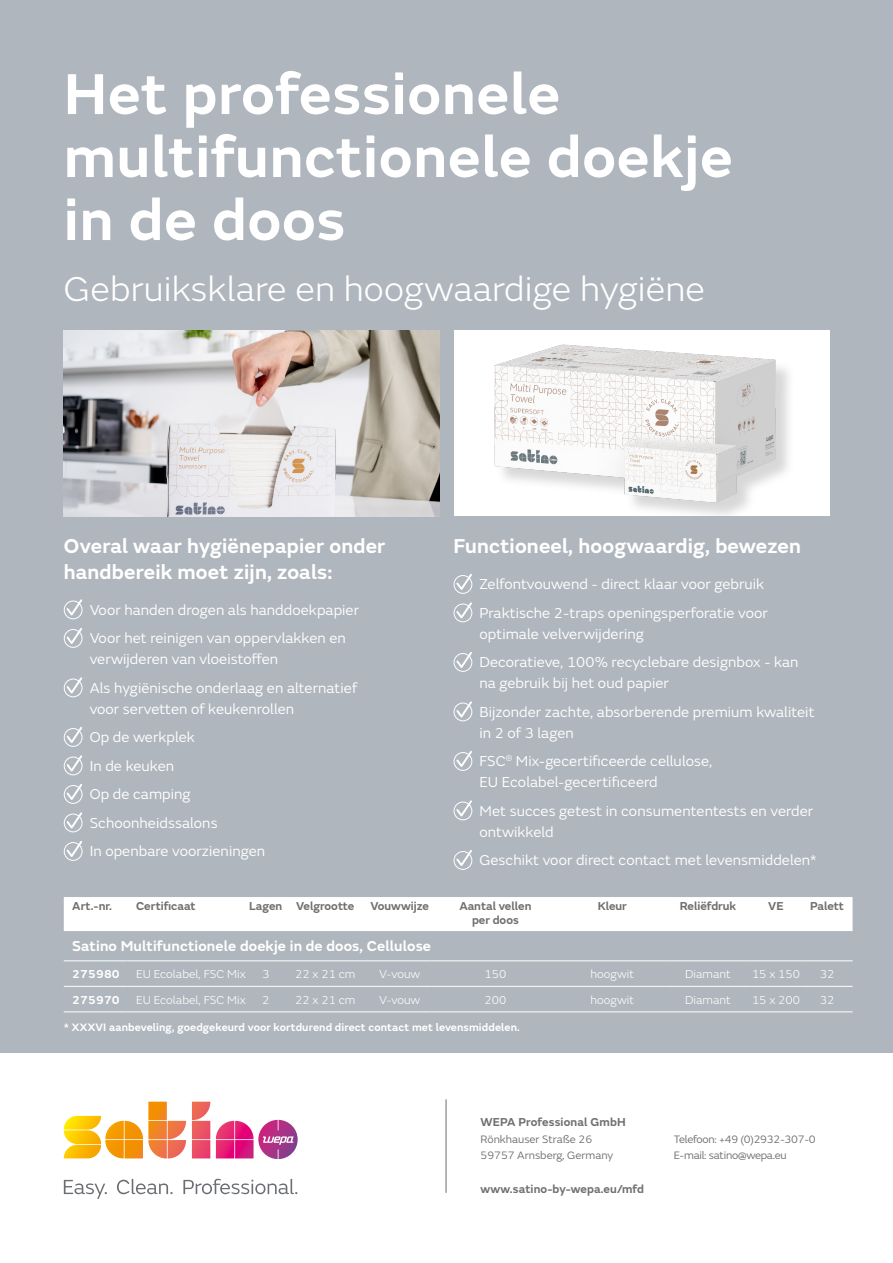
<style>
.page{position:relative;width:893px;height:1263px;background:#fff}
.page>*{position:absolute;margin:0;border:0;box-sizing:border-box;transform-origin:0 0}
.t1{font:600 60px/63px "FS Emeric";letter-spacing:.015em;color:#fff}
.t2{font:300 36px "FS Emeric";letter-spacing:.005em;color:#fff}
.t3{font:600 21px/25.5px "FS Emeric";letter-spacing:.01em;color:#fff}
.t4{font:15px/28.5px "FS Emeric";letter-spacing:.005em;color:#fff}
.t5{font:600 15px "FS Emeric";letter-spacing:.01em;color:#fff}
.t6{font:600 12px/14.2px "FS Emeric";color:#706f6f;text-align:center}
.t7{font:300 12px "FS Emeric";color:#fff}
.t8{font:600 12px "FS Emeric";letter-spacing:.01em;color:#fff}
.t9{font:11.25px/16.5px "FS Emeric";letter-spacing:-.01em;color:#706f6f}
.t10{font:600 11.25px "FS Emeric";letter-spacing:.01em;color:#fff}
</style>
<div class="page">
<hr style="left:446px;top:1099px;width:1px;height:94px;background:#706f6f">
<div style="left:0;top:0;width:893px;height:1052px;background:#afb6bd"></div>
<svg style="left:64px;top:1102px;width:234px;height:57px"></svg>
<svg style="left:64px;top:1179px;width:233px;height:20px"></svg>
<div style="left:64px;top:600px;width:19px;height:19px;border:1px solid #fff;border-radius:50%"></div>
<svg style="left:65px;top:599px;width:18px;height:19px"></svg>
<div style="left:64px;top:629px;width:19px;height:19px;border:1px solid #fff;border-radius:50%"></div>
<svg style="left:65px;top:628px;width:18px;height:18px"></svg>
<div style="left:64px;top:678px;width:19px;height:19px;border:1px solid #fff;border-radius:50%"></div>
<svg style="left:65px;top:677px;width:18px;height:19px"></svg>
<div style="left:64px;top:728px;width:19px;height:19px;border:1px solid #fff;border-radius:50%"></div>
<svg style="left:65px;top:727px;width:18px;height:18px"></svg>
<div style="left:64px;top:756px;width:19px;height:19px;border:1px solid #fff;border-radius:50%"></div>
<svg style="left:65px;top:755px;width:18px;height:19px"></svg>
<div style="left:64px;top:785px;width:19px;height:19px;border:1px solid #fff;border-radius:50%"></div>
<svg style="left:65px;top:784px;width:18px;height:18px"></svg>
<div style="left:64px;top:813px;width:19px;height:19px;border:1px solid #fff;border-radius:50%"></div>
<svg style="left:65px;top:812px;width:18px;height:19px"></svg>
<div style="left:64px;top:842px;width:19px;height:19px;border:1px solid #fff;border-radius:50%"></div>
<svg style="left:65px;top:841px;width:18px;height:18px"></svg>
<div style="left:454px;top:575px;width:18px;height:19px;border:1px solid #fff;border-radius:50%"></div>
<svg style="left:455px;top:574px;width:18px;height:18px"></svg>
<div style="left:454px;top:603px;width:18px;height:19px;border:1px solid #fff;border-radius:50%"></div>
<svg style="left:455px;top:602px;width:18px;height:19px"></svg>
<div style="left:454px;top:653px;width:18px;height:19px;border:1px solid #fff;border-radius:50%"></div>
<svg style="left:455px;top:652px;width:18px;height:18px"></svg>
<div style="left:454px;top:702px;width:18px;height:19px;border:1px solid #fff;border-radius:50%"></div>
<svg style="left:455px;top:701px;width:18px;height:19px"></svg>
<div style="left:454px;top:752px;width:18px;height:19px;border:1px solid #fff;border-radius:50%"></div>
<svg style="left:455px;top:751px;width:18px;height:18px"></svg>
<div style="left:454px;top:801px;width:18px;height:19px;border:1px solid #fff;border-radius:50%"></div>
<svg style="left:455px;top:800px;width:18px;height:19px"></svg>
<div style="left:454px;top:851px;width:18px;height:19px;border:1px solid #fff;border-radius:50%"></div>
<svg style="left:455px;top:850px;width:18px;height:18px"></svg>
<div style="left:64px;top:897px;width:789px;height:34px;background:#fff"></div>
<hr style="left:64px;top:986px;width:64px;height:1px;background:#fff">
<hr style="left:128px;top:986px;width:121px;height:1px;background:#fff">
<hr style="left:249px;top:986px;width:34px;height:1px;background:#fff">
<hr style="left:283px;top:986px;width:85px;height:1px;background:#fff">
<hr style="left:368px;top:986px;width:64px;height:1px;background:#fff">
<hr style="left:432px;top:986px;width:127px;height:1px;background:#fff">
<hr style="left:559px;top:986px;width:106px;height:1px;background:#fff">
<hr style="left:665px;top:986px;width:85px;height:1px;background:#fff">
<hr style="left:750px;top:986px;width:51px;height:1px;background:#fff">
<hr style="left:801px;top:986px;width:52px;height:1px;background:#fff">
<hr style="left:64px;top:1011px;width:64px;height:1px;background:#fff">
<hr style="left:128px;top:1011px;width:121px;height:1px;background:#fff">
<hr style="left:249px;top:1011px;width:34px;height:1px;background:#fff">
<hr style="left:283px;top:1011px;width:85px;height:1px;background:#fff">
<hr style="left:368px;top:1011px;width:64px;height:1px;background:#fff">
<hr style="left:432px;top:1011px;width:127px;height:1px;background:#fff">
<hr style="left:559px;top:1011px;width:106px;height:1px;background:#fff">
<hr style="left:665px;top:1011px;width:85px;height:1px;background:#fff">
<hr style="left:750px;top:1011px;width:51px;height:1px;background:#fff">
<hr style="left:801px;top:1011px;width:52px;height:1px;background:#fff">
<hr style="left:64px;top:960px;width:64px;height:1px;background:#fff">
<hr style="left:128px;top:960px;width:121px;height:1px;background:#fff">
<hr style="left:249px;top:960px;width:34px;height:1px;background:#fff">
<hr style="left:283px;top:960px;width:85px;height:1px;background:#fff">
<hr style="left:368px;top:960px;width:64px;height:1px;background:#fff">
<hr style="left:432px;top:960px;width:127px;height:1px;background:#fff">
<hr style="left:559px;top:960px;width:106px;height:1px;background:#fff">
<hr style="left:665px;top:960px;width:85px;height:1px;background:#fff">
<hr style="left:750px;top:960px;width:51px;height:1px;background:#fff">
<hr style="left:801px;top:960px;width:52px;height:1px;background:#fff">
<img style="left:64px;top:331px;width:375px;height:185px">
<div style="left:454px;top:331px;width:375px;height:185px;background:#fff"></div>
<div style="left:495px;top:346px;width:300px;height:170px;background:#b3b2b2;opacity:.5"></div>
<img style="left:494px;top:344px;width:282px;height:159px">
<h1 class="t1" style="left:64px;top:58px;width:670px">Het professionele multifunctionele doekje in de doos</h1>
<h2 class="t2" style="left:64px;top:265px;width:643px">Gebruiksklare en hoogwaardige hygiëne</h2>
<h3 class="t3" style="left:64px;top:532px;width:323px">Overal waar hygiënepapier onder handbereik moet zijn, zoals:</h3>
<p class="t4" style="left:90px;top:595px;width:271px">Voor handen drogen als handdoekpapier<br>Voor het reinigen van oppervlakken en</p>
<p class="t4" style="left:90px;top:644px;width:269px">verwijderen van vloeistoffen<br>Als hygiënische onderlaag en alternatief</p>
<p class="t4" style="left:90px;top:694px;width:206px">voor servetten of keukenrollen<br>Op de werkplek<br>In de keuken<br>Op de camping<br>Schoonheidssalons<br>In openbare voorzieningen</p>
<h3 class="t3" style="left:454px;top:532px;width:349px">Functioneel, hoogwaardig, bewezen</h3>
<p class="t4" style="left:479px;top:569px;width:290px">Zelfontvouwend - direct klaar voor gebruik<br>Praktische 2-traps openingsperforatie voor</p>
<p class="t4" style="left:479px;top:619px;width:321px">optimale velverwijdering<br>Decoratieve, 100% recyclebare designbox - kan</p>
<p class="t4" style="left:479px;top:668px;width:337px">na gebruik bij het oud papier<br>Bijzonder zachte, absorberende premium kwaliteit</p>
<p class="t4" style="left:479px;top:718px;width:234px">in 2 of 3 lagen<br>FSC<sup>®</sup> Mix-gecertificeerde cellulose,</p>
<p class="t4" style="left:479px;top:767px;width:335px">EU Ecolabel-gecertificeerd<br>Met succes getest in consumententests en verder</p>
<p class="t4" style="left:479px;top:817px;width:339px">ontwikkeld<br>Geschikt voor direct contact met levensmiddelen*</p>
<p class="t6" style="left:72px;top:898px;width:41px">Art.-nr.</p>
<p class="t6" style="left:136px;top:898px;width:61px">Certificaat</p>
<p class="t6" style="left:249px;top:898px;width:107px">Lagen Velgrootte</p>
<p class="t6" style="left:370px;top:898px;width:60px">Vouwwijze</p>
<p class="t6" style="left:459px;top:898px;width:74px">Aantal vellen per doos</p>
<p class="t6" style="left:598px;top:898px;width:31px">Kleur</p>
<p class="t6" style="left:680px;top:898px;width:58px">Reliëfdruk</p>
<p class="t6" style="left:768px;top:898px;width:17px">VE</p>
<p class="t6" style="left:810px;top:898px;width:36px">Palett</p>
<p class="t5" style="left:72px;top:935px;width:360px">Satino Multifunctionele doekje in de doos, Cellulose</p>
<p class="t8" style="left:72px;top:965px;width:49px">275980</p>
<p class="t7" style="left:136px;top:966px;width:111px">EU Ecolabel, FSC Mix</p>
<p class="t7" style="left:262px;top:966px;width:9px">3</p>
<p class="t7" style="left:295px;top:966px;width:62px">22 x 21 cm</p>
<p class="t7" style="left:379px;top:966px;width:43px">V-vouw</p>
<p class="t7" style="left:484px;top:966px;width:23px">150</p>
<p class="t7" style="left:590px;top:966px;width:45px">hoogwit</p>
<p class="t7" style="left:685px;top:966px;width:47px">Diamant</p>
<p class="t7" style="left:752px;top:966px;width:49px">15 x 150</p>
<p class="t7" style="left:820px;top:966px;width:16px">32</p>
<p class="t8" style="left:72px;top:990px;width:49px">275970</p>
<p class="t7" style="left:136px;top:991px;width:111px">EU Ecolabel, FSC Mix</p>
<p class="t7" style="left:262px;top:991px;width:9px">2</p>
<p class="t7" style="left:295px;top:991px;width:62px">22 x 21 cm</p>
<p class="t7" style="left:379px;top:991px;width:43px">V-vouw</p>
<p class="t7" style="left:484px;top:991px;width:23px">200</p>
<p class="t7" style="left:590px;top:991px;width:45px">hoogwit</p>
<p class="t7" style="left:685px;top:991px;width:47px">Diamant</p>
<p class="t7" style="left:752px;top:991px;width:49px">15 x 200</p>
<p class="t7" style="left:820px;top:991px;width:16px">32</p>
<p class="t10" style="left:64px;top:1018px;width:458px">* XXXVI aanbeveling, goedgekeurd voor kortdurend direct contact met levensmiddelen.</p>
<p class="t6" style="left:480px;top:1114px;width:147px">WEPA Professional GmbH</p>
<p class="t9" style="left:480px;top:1130px;width:134px">Rönkhauser Straße 26<br>59757 Arnsberg, Germany</p>
<p class="t9" style="left:674px;top:1130px;width:143px">Telefoon: +49 (0)2932-307-0<br>E-mail: satino@wepa.eu</p>
<p class="t6" style="left:480px;top:1181px;width:165px">www.satino-by-wepa.eu/mfd</p>
</div>
